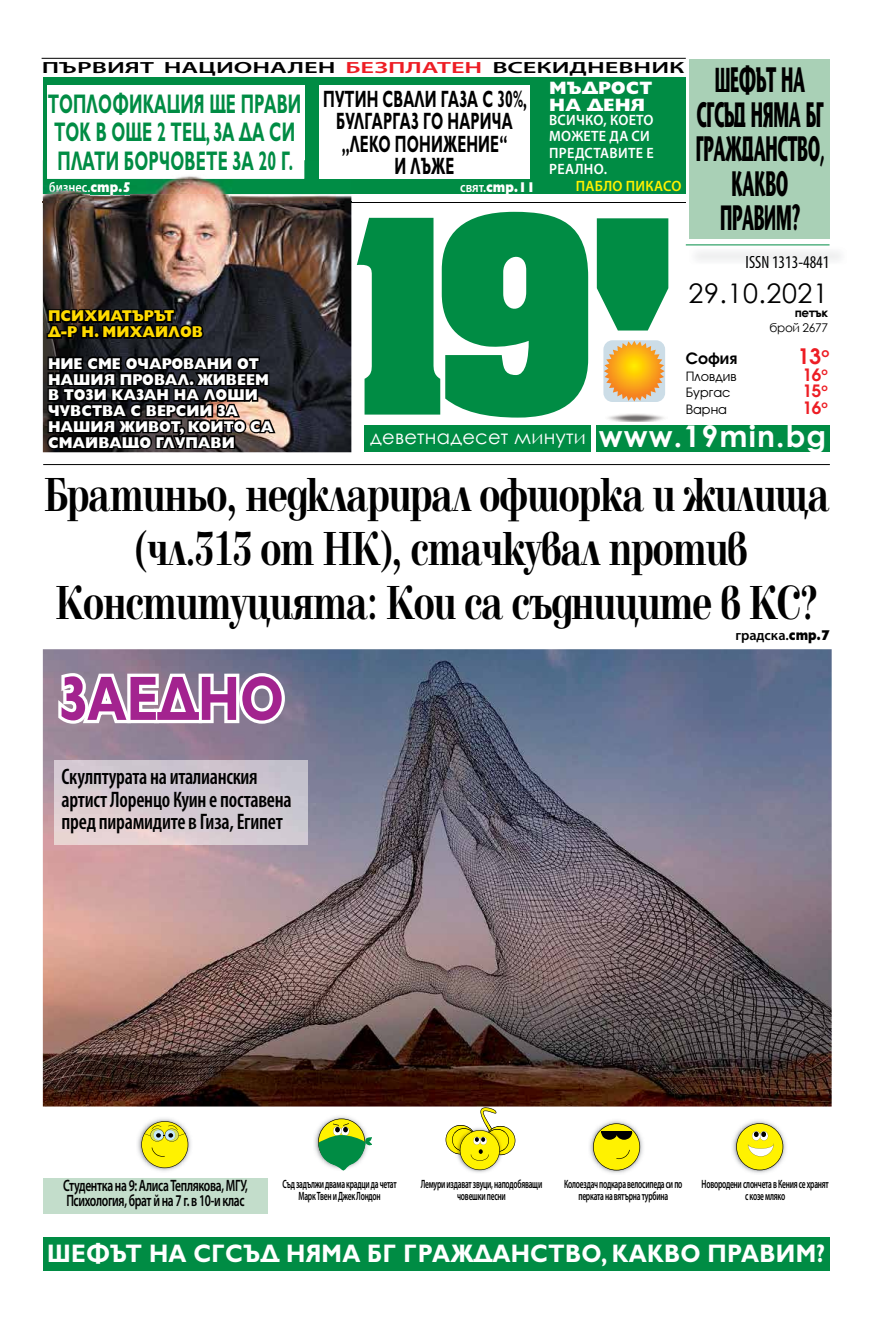
<style>
.page{position:relative;width:893px;height:1340px;background:#fff}
.page>*{position:absolute;margin:0;border:0;box-sizing:border-box;transform-origin:0 0}
.t1{font:700 63px "Gilt";color:#a3238f;scale:.8 1}
.t2{font:700 49.5px/54px "Elfin CYR";letter-spacing:-.025em;color:#000;text-align:center;scale:.76 1}
.t3{font:35.25px/34.5px "Stone Sans";letter-spacing:-.01em;color:#000;text-align:center;scale:.46 1}
.t4{font:700 29.85px "Century Gothic";letter-spacing:.04em;color:#fff}
.t5{font:700 27px/28.5px "Gilt";letter-spacing:.01em;color:#008c44;scale:.59 1}
.t6{font:27px "Century Gothic";letter-spacing:.02em;color:#000}
.t7{font:700 25.5px "Gilt";letter-spacing:.01em;color:#fff;scale:.91 1}
.t8{font:700 23.7px/22.4px "Gilt";letter-spacing:.01em;color:#000;text-align:center;scale:.59 1}
.t9{font:600 condensed 22.5px/22.5px "Myriad Pro";letter-spacing:-.015em;color:#000;scale:.92 1}
.t10{font:700 22.35px "Avanti CYR";color:#ed1d24}
.t11{font:19.5px "Century Gothic";letter-spacing:.01em;color:#fff}
.t12{font:condensed 18px "Myriad Pro";color:#000;scale:.95 1}
.t13{font:800 18px/16.5px "Gilt";color:#fff}
.t14{font:700 17.85px "Avanti CYR";color:#ed1d24}
.t15{font:600 16.5px/15px "Myriad Pro";letter-spacing:-.03em;color:#000;scale:.7 1}
.t16{font:700 16.35px "Avanti CYR";color:#000}
.t17{font:600 16.2px "Myriad Pro";color:#000;scale:1.63 1}
.t18{font:800 15.75px/15.8px "Gilt";color:#fff;scale:.9 1}
.t19{font:800 15.75px/15.8px "Gilt";color:#ffda00;scale:.9 1}
.t20{font:600 15px/16.5px "Myriad Pro";letter-spacing:.02em;color:#fff;scale:.95 1}
.t21{font:600 15px "Myriad Pro";letter-spacing:.02em;color:#fff200;scale:.95 1}
.t22{font:600 14.25px "Myriad Pro";color:#000}
.t23{font:600 14.25px "Myriad Pro";color:#fff;scale:.87 1}
.t24{font:800 14.25px "Gilt";color:#fff;scale:.87 1}
.t25{font:13.35px "Avanti CYR";color:#000}
.t26{font:600 12px/12px "Myriad Pro";letter-spacing:-.03em;color:#000;text-align:center;scale:.62 1}
.t27{font:12px "Century Gothic";letter-spacing:-.03em;color:#000}
.t28{font:700 12px "Century Gothic";letter-spacing:-.03em;color:#000}
.s1{color:#ed1d24}
.s2{color:#feffff}
.s3{font-family:"Gilt";font-weight:800}
.s4{font-family:"Gilt";font-weight:800;color:#fdfcfc}
.s5{font-family:"Myriad Pro";font-weight:600}
</style>
<div class="page">
<svg style="left:597px;top:218px;width:71px;height:112px;background:#1b9858"></svg>
<div style="left:365px;top:425px;width:465px;height:27px;background:#008c44"></div>
<div style="left:591px;top:420px;width:5px;height:35px;background:#fff"></div>
<hr style="left:43px;top:202px;width:643px;height:1px;background:#000">
<svg style="left:357px;top:212px;width:231px;height:205px"></svg>
<hr style="left:43px;top:464px;width:787px;height:1px;background:#000">
<hr style="left:42px;top:58px;width:644px;height:1px;background:#000">
<hr style="left:686px;top:244px;width:143px;height:1px;background:#008c44">
<div style="left:43px;top:1177px;width:225px;height:36px;background:#c3ddcb"></div>
<div style="left:43px;top:78px;width:643px;height:116px;background:#008c44"></div>
<svg style="left:603px;top:340px;width:62px;height:62px"></svg>
<img style="left:604px;top:341px;width:61px;height:60px">
<img style="left:608px;top:413px;width:56px;height:8px">
<div style="left:47px;top:86px;width:257px;height:93px;background:#fff"></div>
<div style="left:319px;top:86px;width:211px;height:93px;background:#fff"></div>
<img style="left:469px;top:1170px;width:21px;height:3px">
<svg style="left:446px;top:1107px;width:69px;height:63px"></svg>
<img style="left:589px;top:1120px;width:54px;height:53px">
<svg style="left:593px;top:1123px;width:47px;height:47px;background:#d6ce32"></svg>
<hr style="left:601px;top:1131px;width:31px;height:1px;background:#000">
<img style="left:732px;top:1120px;width:54px;height:53px">
<svg style="left:736px;top:1123px;width:47px;height:47px"></svg>
<img style="left:137px;top:1118px;width:54px;height:53px">
<svg style="left:141px;top:1121px;width:47px;height:47px;background:#e0db44"></svg>
<img style="left:314px;top:1116px;width:36px;height:38px">
<svg style="left:317px;top:1118px;width:54px;height:53px"></svg>
<div style="left:689px;top:59px;width:140px;height:179px;background:#a9d0b6"></div>
<div style="left:43px;top:1236px;width:786px;height:34px;background:#008c44"></div>
<img style="left:43px;top:160px;width:308px;height:292px">
<img style="left:43px;top:202px;width:308px;height:1px">
<img style="left:49px;top:182px;width:41px;height:10px">
<img style="left:91px;top:182px;width:39px;height:13px">
<img style="left:47px;top:160px;width:257px;height:19px">
<img style="left:319px;top:160px;width:32px;height:19px">
<img style="left:59px;top:160px;width:233px;height:10px">
<svg style="left:45px;top:305px;width:160px;height:37px;background:#0f0f11"></svg>
<svg style="left:46px;top:352px;width:232px;height:101px;background:#1b1919"></svg>
<img style="left:43px;top:649px;width:789px;height:457px">
<svg style="left:55px;top:665px;width:233px;height:63px"></svg>
<img style="left:55px;top:761px;width:253px;height:84px">
<h3 class="t17" style="left:42px;top:57px;width:396px">ПЪРВИЯТ НАЦИОНАЛЕН <span class="s1">БЕЗПЛАТЕН</span> ВСЕКИДНЕВНИК</h3>
<h3 class="t5" style="left:48px;top:90px;width:431px">ТОПЛОФИКАЦИЯ ЩЕ ПРАВИ<br>ТОК В ОЩЕ 2 ТЕЦ, ЗА ДА СИ</h3>
<h3 class="t8" style="left:323px;top:88px;width:347px">ПУТИН СВАЛИ ГАЗА С 30%,<br>БУЛГАРГАЗ ГО НАРИЧА “ЛЕКО ПОНИЖЕНИЕ”<br>И ЛЪЖЕ</h3>
<h3 class="t13" style="left:549px;top:80px;width:105px">МЪДРОСТ<br>НА ДЕНЯ</h3>
<p class="t20" style="left:549px;top:111px;width:111px">ВСИЧКО, КОЕТО<br>МОЖЕТЕ ДА СИ<br>ПРЕДСТАВИТЕ Е<br>РЕАЛНО.</p>
<p class="t21" style="left:576px;top:176px;width:113px">ПАБЛО ПИКАСО</p>
<h3 class="t5" style="left:58px;top:147px;width:401px">ПЛАТИ БОРЧОВЕТЕ ЗА 20 Г.</h3>
<p class="t23" style="left:49px;top:178px;width:96px">би<span class="s2">зн</span>ес.<span class="s3">ст</span><span class="s4">р</span><span class="s3">.5</span></p>
<p class="t24" style="left:460px;top:179px;width:88px"><span class="s5">свят.</span>стр.11</p>
<h3 class="t3" style="left:696px;top:63px;width:281px">ШЕФЪТ НА<br>СГСЪД НЯМА БГ<br>ГРАЖДАНСТВО,<br>КАКВО<br>ПРАВИМ?</h3>
<h3 class="t12" style="left:746px;top:252px;width:90px">ISSN 1313-4841</h3>
<h3 class="t19" style="left:48px;top:308px;width:174px">ПСИХИАТЪРЪТ<br>Д-Р Н. МИХАЙЛОВ</h3>
<h3 class="t18" style="left:48px;top:356px;width:252px">НИЕ СМЕ ОЧАРОВАНИ ОТ<br>НАШИЯ ПРОВАЛ. ЖИВЕЕМ<br>В ТОЗИ КАЗАН НА ЛОШИ<br>ЧУВСТВА С ВЕРСИИ ЗА<br>НАШИЯ ЖИВОТ, КОИТО СА<br>СМАЙВАЩО ГЛУПАВИ</h3>
<h3 class="t11" style="left:370px;top:423px;width:217px">деветнадесет минути</h3>
<h3 class="t6" style="left:688px;top:274px;width:141px">29.10.2021</h3>
<p class="t28" style="left:795px;top:304px;width:35px">петък</p>
<p class="t27" style="left:769px;top:319px;width:60px">брой 2677</p>
<h3 class="t16" style="left:686px;top:348px;width:53px">София</h3>
<h3 class="t10" style="left:797px;top:342px;width:33px">13<sup>о</sup></h3>
<p class="t25" style="left:686px;top:368px;width:52px">Пловдив</p>
<h3 class="t14" style="left:802px;top:363px;width:27px">16<sup>о</sup></h3>
<p class="t25" style="left:686px;top:385px;width:46px">Бургас</p>
<h3 class="t14" style="left:802px;top:380px;width:27px">15<sup>о</sup></h3>
<p class="t25" style="left:686px;top:401px;width:43px">Варна</p>
<h3 class="t14" style="left:802px;top:396px;width:27px">16<sup>о</sup></h3>
<h3 class="t4" style="left:599px;top:413px;width:229px">www.19min.bg</h3>
<h2 class="t2" style="left:44px;top:468px;width:1035px">Братиньо, недкларирал офшорка и жилища (чл.313 от НК), стачкувал против<br>Конституцията: Кои са съдниците в КС?</h2>
<p class="t22" style="left:735px;top:626px;width:96px">градска.<span class="s3">стр.7</span></p>
<h1 class="t1" style="left:59px;top:663px;width:282px">ЗАЕДНО</h1>
<h3 class="t9" style="left:62px;top:765px;width:252px">Скулптурата на италианския артист Лоренцо Куин е поставена пред пирамидите в Гиза, Египет</h3>
<h3 class="t15" style="left:63px;top:1177px;width:266px">Студентка на 9: Алиса Теплякова, МГУ,<br>Психология, брат й на 7 г. в 10-и клас</h3>
<p class="t26" style="left:282px;top:1177px;width:186px">Съд задължи двама крадци да четат<br>Марк Твен и Джек Лондон</p>
<p class="t26" style="left:421px;top:1177px;width:198px">Лемури издават звуци, наподобяващи човешки песни</p>
<p class="t26" style="left:564px;top:1177px;width:192px">Колоездач подкара велосипеда си по перката на вятърна турбина</p>
<p class="t26" style="left:702px;top:1177px;width:207px">Новородени слончета в Кения се хранят с козе мляко</p>
<h3 class="t7" style="left:47px;top:1238px;width:856px">ШЕФЪТ НА СГСЪД НЯМА БГ ГРАЖДАНСТВО, КАКВО ПРАВИМ?</h3>
</div>
